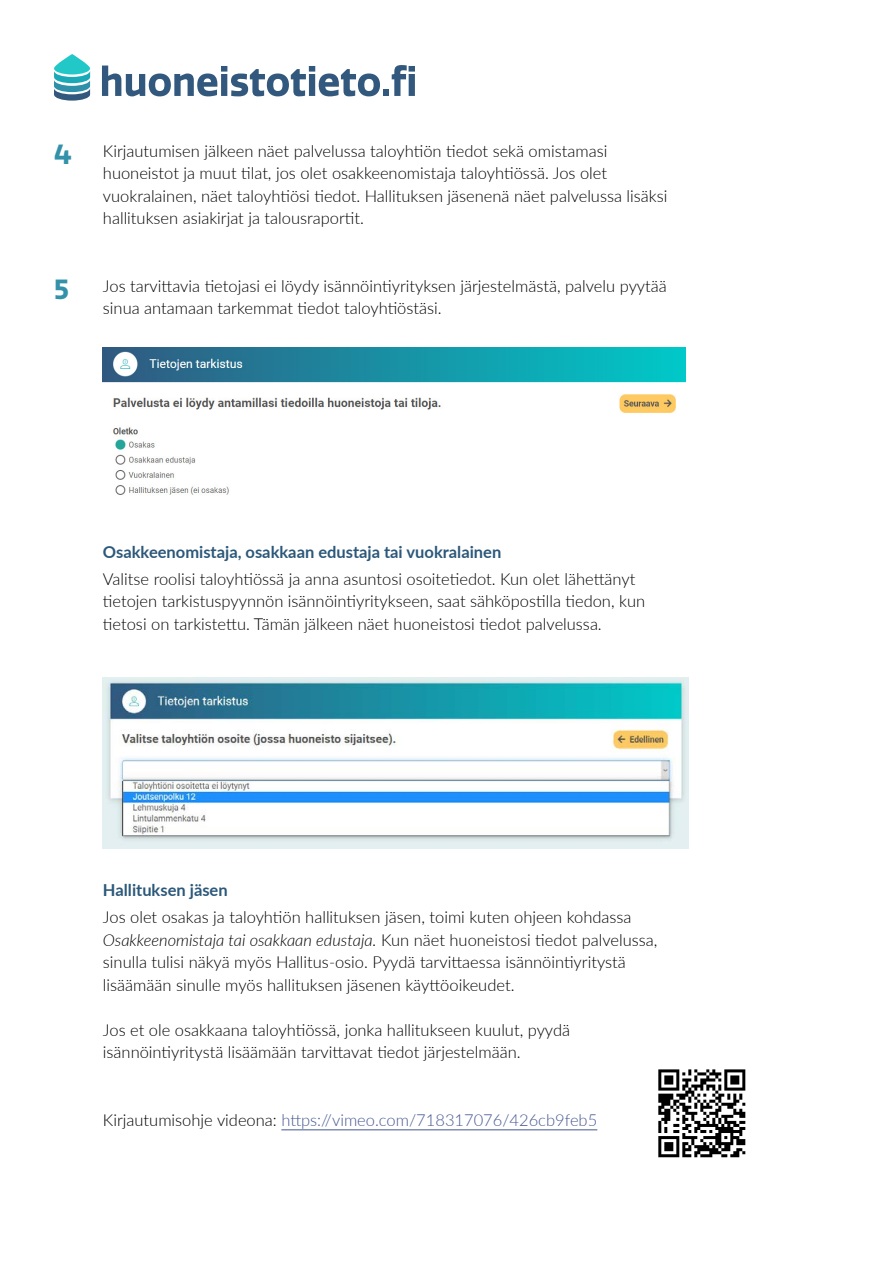
<style>
.page{position:relative;width:893px;height:1263px;background:#fff}
.page>*{position:absolute;margin:0;border:0;box-sizing:border-box;transform-origin:0 0}
.leipis{font:700 27px "Quatro";color:#3491aa}
.leipis-2{font:300 16.5px/22.5px "Lato";color:#000}
.leipis-3{font:700 16.5px "Lato";color:#2c587a}
.leipis-4{font:300 16.5px "Lato";color:#465792}
.s1{font-style:italic}
.s2{color:#000}
</style>
<div class="page">
<img style="left:103px;top:348px;width:582px;height:147px">
<img style="left:103px;top:677px;width:585px;height:172px">
<hr style="left:281px;top:1129px;width:316px;height:1px;background:#465792">
<svg style="left:54px;top:54px;width:36px;height:47px"></svg>
<svg style="left:102px;top:66px;width:278px;height:30px"></svg>
<div style="left:383px;top:89px;width:6px;height:7px;background:#32587d"></div>
<svg style="left:392px;top:65px;width:23px;height:31px"></svg>
<img style="left:658px;top:1069px;width:88px;height:89px">
<p class="leipis" style="left:54px;top:139px;width:19px">4</p>
<p class="leipis" style="left:54px;top:274px;width:16px">5</p>
<p class="leipis-2" style="left:103px;top:139px;width:566px">Kirjautumisen jälkeen näet palvelussa taloyhtiön tiedot sekä omistamasi huoneistot ja muut tilat, jos olet osakkeenomistaja taloyhtiössä. Jos olet vuokralainen, näet taloyhtiösi tiedot. Hallituksen jäsenenä näet palvelussa lisäksi hallituksen asiakirjat ja talousraportit.</p>
<p class="leipis-2" style="left:103px;top:274px;width:565px">Jos tarvittavia tietojasi ei löydy isännöintiyrityksen järjestelmästä, palvelu pyytää sinua antamaan tarkemmat tiedot taloyhtiöstäsi.</p>
<p class="leipis-3" style="left:103px;top:540px;width:400px">Osakkeenomistaja, osakkaan edustaja tai vuokralainen</p>
<p class="leipis-2" style="left:103px;top:567px;width:544px">Valitse roolisi taloyhtiössä ja anna asuntosi osoitetiedot. Kun olet lähettänyt tietojen tarkistuspyynnön isännöintiyritykseen, saat sähköpostilla tiedon, kun tietosi on tarkistettu. Tämän jälkeen näet huoneistosi tiedot palvelussa.</p>
<p class="leipis-3" style="left:103px;top:878px;width:126px">Hallituksen jäsen</p>
<p class="leipis-2" style="left:103px;top:905px;width:556px">Jos olet osakas ja taloyhtiön hallituksen jäsen, toimi kuten ohjeen kohdassa <span class="s1">Osakkeenomistaja tai osakkaan edustaja.</span> Kun näet huoneistosi tiedot palvelussa, sinulla tulisi näkyä myös Hallitus-osio. Pyydä tarvittaessa isännöintiyritystä lisäämään sinulle myös hallituksen jäsenen käyttöoikeudet.</p>
<p class="leipis-2" style="left:103px;top:1018px;width:469px">Jos et ole osakkaana taloyhtiössä, jonka hallitukseen kuulut, pyydä isännöintiyritystä lisäämään tarvittavat tiedot järjestelmään.</p>
<p class="leipis-4" style="left:103px;top:1108px;width:496px"><span class="s2">Kirjautumisohje videona:</span> https://vimeo.com/718317076/426cb9feb5</p>
</div>
